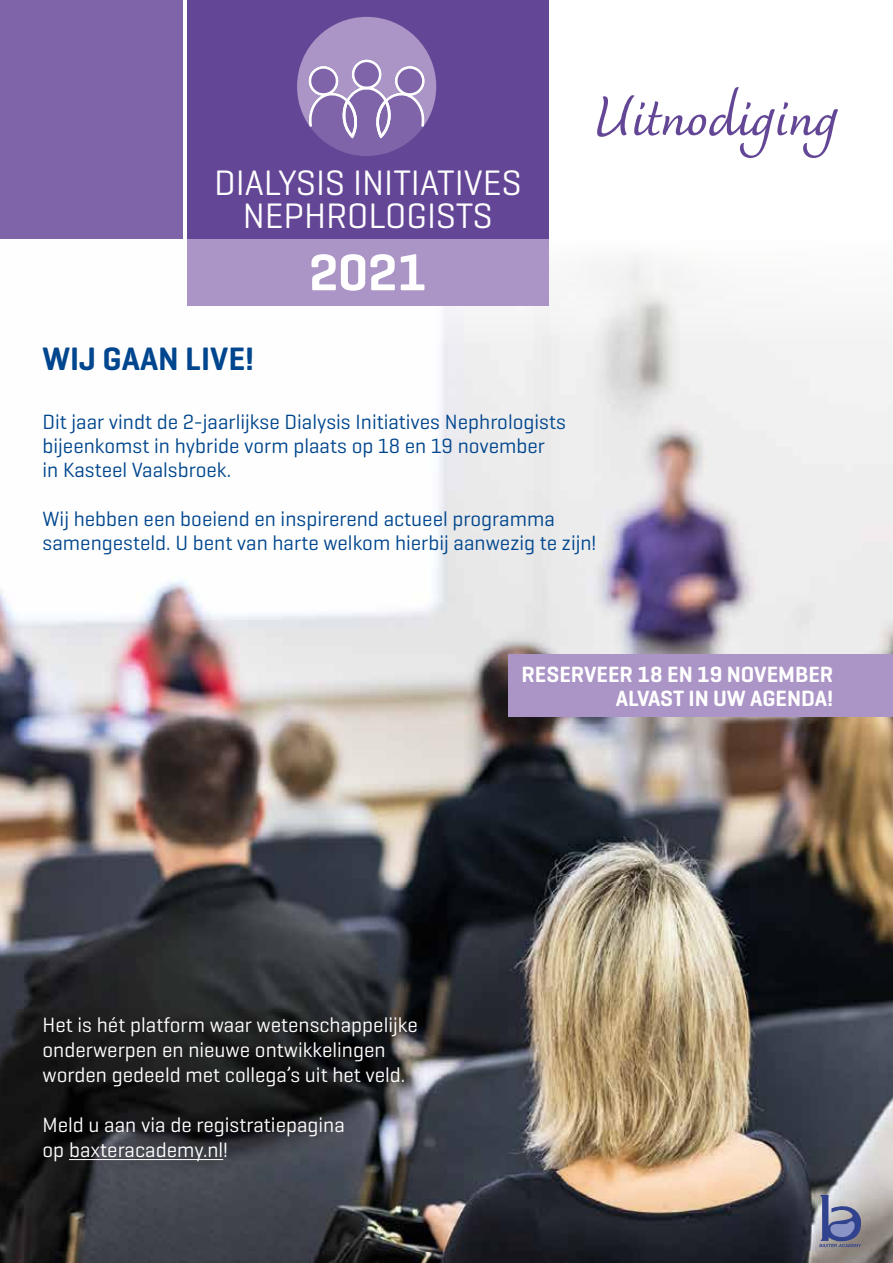
<style>
.page{position:relative;width:893px;height:1263px;background:#fff}
.page>*{position:absolute;margin:0;border:0;box-sizing:border-box;transform-origin:0 0}
.t1{font:500 67.5px "Dolce";color:#644696}
.t2{font:600 52.5px "Geogrotesque";color:#fff}
.t3{font:36px/33px "Geogrotesque";color:#fff;text-align:center}
.t4{font:600 33px "Geogrotesque";color:#00468e}
.t5{font:600 22.5px/23.4px "Geogrotesque";color:#fff;text-align:right}
.t6{font:21px/24px "Geogrotesque";color:#00468e}
.t7{font:21px/24.9px "Geogrotesque";color:#fff}
</style>
<div class="page">
<img style="left:0;top:255px;width:893px;height:1008px">
<div style="left:0;top:0;width:183px;height:239px;background:#8064a9"></div>
<div style="left:187px;top:0;width:362px;height:239px;background:#644696"></div>
<div style="left:187px;top:239px;width:362px;height:66px;background:#ab94c6"></div>
<svg style="left:297px;top:17px;width:139px;height:139px"></svg>
<svg style="left:819px;top:1195px;width:44px;height:52px;background:#8489a9"></svg>
<hr style="left:69px;top:1159px;width:154px;height:1px;background:#fff">
<div style="left:509px;top:655px;width:384px;height:62px;background:#ab94c6"></div>
<h3 class="t3" style="left:214px;top:165px;width:309px">DIALYSIS INITIATIVES<br>NEPHROLOGISTS</h3>
<h2 class="t2" style="left:309px;top:240px;width:120px">2021</h2>
<h3 class="t4" style="left:43px;top:338px;width:213px">WIJ GAAN LIVE!</h3>
<h1 class="t1" style="left:595px;top:80px;width:243px">Uitnodiging</h1>
<p class="t6" style="left:43px;top:409px;width:525px">Dit jaar vindt de 2-jaarlijkse Dialysis Initiatives Nephrologists bijeenkomst in hybride vorm plaats op 18 en 19 november in Kasteel Vaalsbroek.</p>
<p class="t6" style="left:43px;top:506px;width:555px">Wij hebben een boeiend en inspirerend actueel programma samengesteld. U bent van harte welkom hierbij aanwezig te zijn!</p>
<p class="t5" style="left:521px;top:663px;width:313px">RESERVEER 18 EN 19 NOVEMBER<br>ALVAST IN UW AGENDA!</p>
<p class="t7" style="left:43px;top:1012px;width:377px">Het is hét platform waar wetenschappelijke onderwerpen en nieuwe ontwikkelingen worden gedeeld met collega’s uit het veld.</p>
<p class="t7" style="left:43px;top:1112px;width:304px">Meld u aan via de registratiepagina op baxteracademy.nl!</p>
</div>
